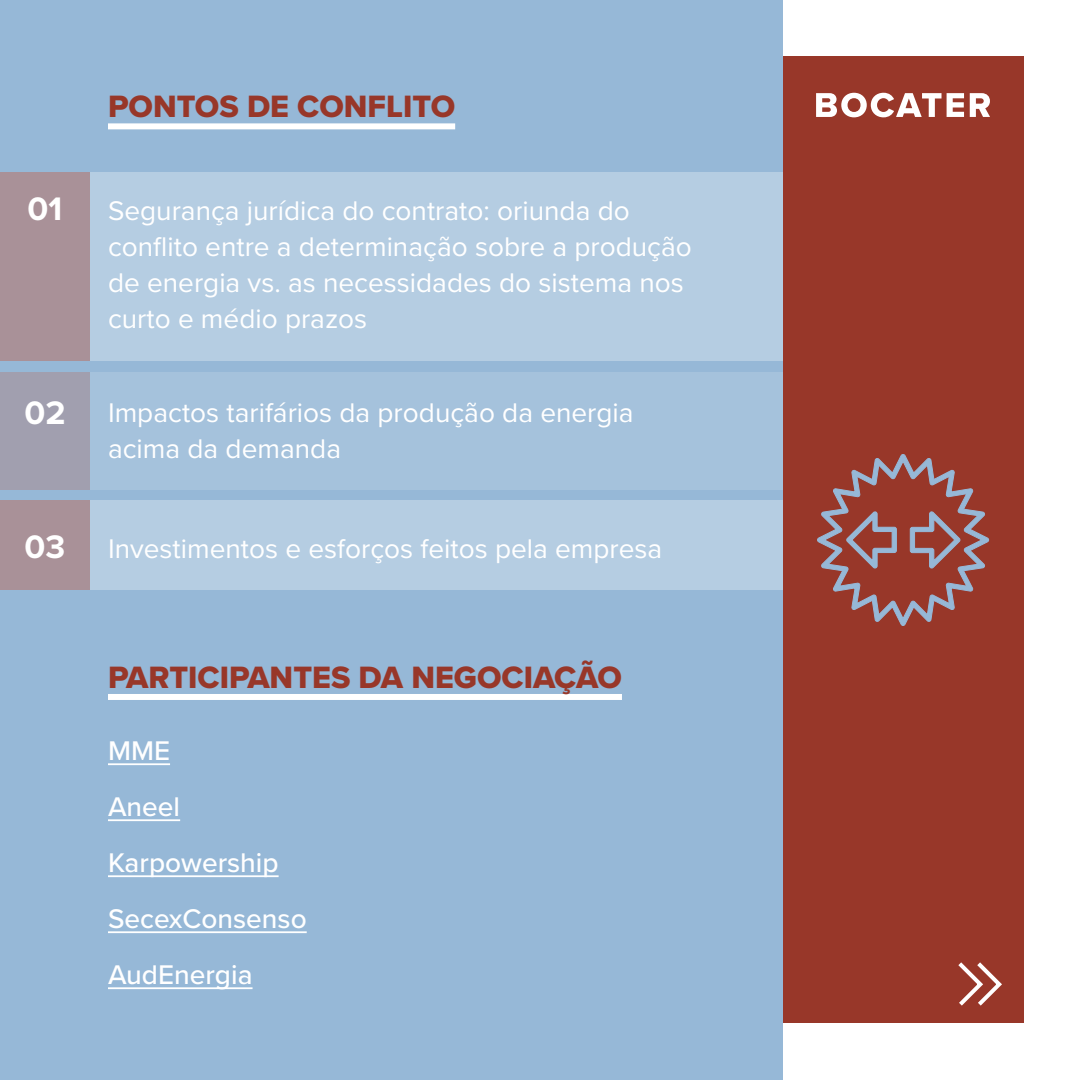
<style>
.page{position:relative;width:1080px;height:1080px;background:#fff}
.page>*{position:absolute;margin:0;border:0;box-sizing:border-box;transform-origin:0 0}
.t1{font:700 33.8px "Proxima Nova";color:#fff}
.t2{font:32px "Proxima Nova Extrabld";color:#983729}
.t3{font:28px/36px "Proxima Nova";color:#fff}
.t4{font:500 28px "Proxima Nova";color:#fff}
</style>
<div class="page">
<div style="left:50px;top:57px;width:973px;height:966px;background:#983729"></div>
<div style="left:0;top:0;width:783px;height:1080px;background:#96b8d7"></div>
<svg style="left:958px;top:962px;width:44px;height:44px"></svg>
<div style="left:108px;top:123px;width:347px;height:6px;background:#fff"></div>
<div style="left:108px;top:694px;width:514px;height:6px;background:#fff"></div>
<hr style="left:108px;top:763px;width:62px;height:2px;background:#fff">
<hr style="left:108px;top:819px;width:72px;height:2px;background:#fff">
<hr style="left:108px;top:875px;width:171px;height:2px;background:#fff">
<hr style="left:108px;top:931px;width:199px;height:2px;background:#fff">
<hr style="left:108px;top:987px;width:145px;height:2px;background:#fff">
<svg style="left:816px;top:93px;width:174px;height:24px"></svg>
<div style="left:0;top:172px;width:783px;height:189px;background:#b5cde2"></div>
<div style="left:0;top:172px;width:90px;height:189px;background:#a99198"></div>
<div style="left:0;top:372px;width:783px;height:117px;background:#a5c2dc"></div>
<div style="left:0;top:372px;width:90px;height:117px;background:#a19faf"></div>
<div style="left:0;top:500px;width:783px;height:90px;background:#b5cde2"></div>
<div style="left:0;top:500px;width:90px;height:90px;background:#a99198"></div>
<svg style="left:817px;top:454px;width:173px;height:172px"></svg>
<p class="t1" style="left:28px;top:184px;width:36px">01</p>
<p class="t1" style="left:24px;top:387px;width:43px">02</p>
<p class="t2" style="left:108px;top:83px;width:349px">PONTOS DE CONFLITO</p>
<p class="t3" style="left:108px;top:191px;width:585px">Segurança jurídica do contrato: oriunda do conflito entre a determinação sobre a produção de energia vs. as necessidades do sistema nos curto e médio prazos</p>
<p class="t3" style="left:108px;top:393px;width:527px">Impactos tarifários da produção da energia acima da demanda</p>
<p class="t1" style="left:25px;top:521px;width:42px">03</p>
<p class="t3" style="left:108px;top:529px;width:556px">Investimentos e esforços feitos pela empresa</p>
<p class="t2" style="left:108px;top:653px;width:515px">PARTICIPANTES DA NEGOCIAÇÃO</p>
<p class="t4" style="left:108px;top:730px;width:64px">MME</p>
<p class="t4" style="left:108px;top:786px;width:74px">Aneel</p>
<p class="t4" style="left:108px;top:842px;width:172px">Karpowership</p>
<p class="t4" style="left:108px;top:898px;width:200px">SecexConsenso</p>
<p class="t4" style="left:108px;top:954px;width:146px">AudEnergia</p>
</div>
